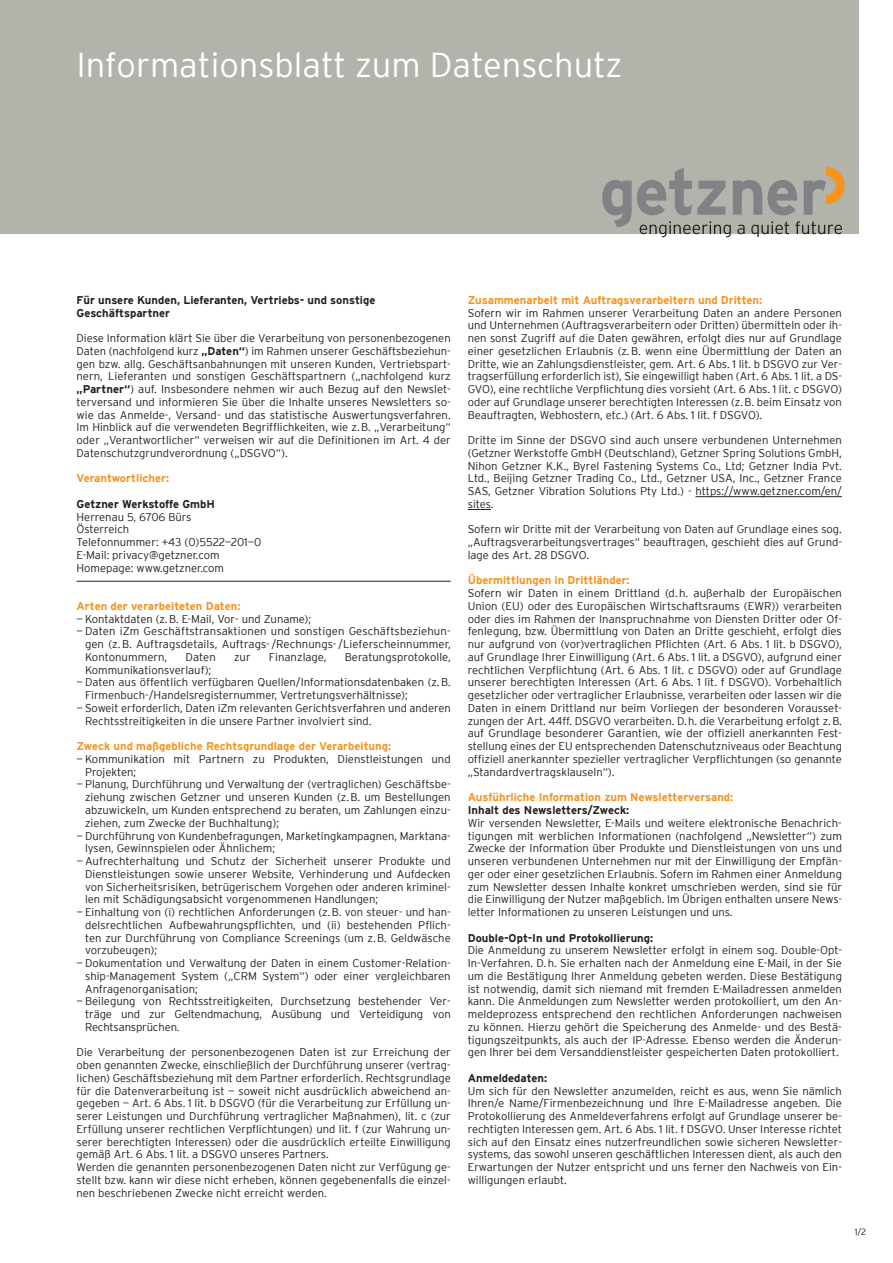
<style>
.page{position:relative;width:893px;height:1263px;background:#fff}
.page>*{position:absolute;margin:0;border:0;box-sizing:border-box;transform-origin:0 0}
.t1{font:300 34.5px "Interstate";color:#fff}
.t2{font:300 11.25px/12.8px "Interstate";color:#231f20;text-align:justify}
.t3{font:700 11.25px "Interstate";color:#f6931e}
.t4{font:700 11.25px/12.8px "Interstate";color:#231f20}
.t5{font:300 9px "Interstate";color:#231f20}
.s1{font-weight:700}
</style>
<div class="page">
<div style="left:0;top:0;width:859px;height:234px;background:#b2b3ab"></div>
<svg style="left:602px;top:167px;width:243px;height:70px"></svg>
<hr style="left:77px;top:581px;width:374px;height:1px;background:#231f20">
<hr style="left:695px;top:496px;width:147px;height:1px;background:#231f20">
<svg style="left:468px;top:509px;width:23px;height:1px"></svg>
<h1 class="t1" style="left:77px;top:47px;width:548px">Informationsblatt zum Datenschutz</h1>
<p class="t4" style="left:77px;top:294px;width:300px">Für unsere Kunden, Lieferanten, Vertriebs- und sonstige<br>Geschäftspartner</p>
<p class="t2" style="left:77px;top:332px;width:376px">Diese Information klärt Sie über die Verarbeitung von personenbezogenen Daten (nachfolgend kurz <span class="s1">„Daten“</span>) im Rahmen unserer Geschäftsbeziehun&shy;gen bzw. allg. Geschäftsanbahnungen mit unseren Kunden, Vertriebspart&shy;nern, Lieferanten und sonstigen Geschäftspartnern („nachfolgend kurz <span class="s1">„Partner“</span>) auf. Insbesondere nehmen wir auch Bezug auf den Newslet&shy;terversand und informieren Sie über die Inhalte unseres Newsletters so&shy;wie das Anmelde-, Versand- und das statistische Auswertungsverfahren.<br>Im Hinblick auf die verwendeten Begrifflichkeiten, wie z. B. „Verarbeitung“ oder „Verantwortlicher“ verweisen wir auf die Definitionen im Art. 4 der Datenschutzgrundverordnung („DSGVO“).</p>
<p class="t3" style="left:77px;top:472px;width:94px">Verantwortlicher:</p>
<p class="t4" style="left:77px;top:498px;width:140px">Getzner Werkstoffe GmbH</p>
<p class="t2" style="left:77px;top:510px;width:186px;text-align:left">Herrenau 5, 6706 Bürs<br>Österreich<br>Telefonnummer: +43 (0)5522—201—0<br>E-Mail: privacy@getzner.com<br>Homepage: www.getzner.com</p>
<p class="t3" style="left:77px;top:600px;width:165px">Arten der verarbeiteten Daten:</p>
<p class="t2" style="left:77px;top:612px;width:236px">— Kontaktdaten (z. B. E-Mail, Vor- und Zuname);</p>
<p class="t2" style="left:85px;top:625px;width:367px;text-indent:-9px">— Daten iZm Geschäftstransaktionen und sonstigen Geschäftsbe ziehun&shy;gen (z. B. Auftragsdetails, Auftrags- /Rechnungs- / Lieferscheinnummer, Konto nummern,</p>
<p class="t2" style="left:186px;top:651px;width:32px">Daten</p>
<p class="t2" style="left:234px;top:651px;width:18px">zur</p>
<p class="t2" style="left:269px;top:651px;width:59px">Finanzlage,</p>
<p class="t2" style="left:345px;top:651px;width:107px">Beratungsprotokolle,</p>
<p class="t2" style="left:85px;top:663px;width:128px">Kom muni kationsverlauf);</p>
<p class="t2" style="left:85px;top:676px;width:367px;text-indent:-9px">— Daten aus öffentlich verfügbaren Quellen/Informationsdatenbaken (z. B.<br>Firmenbuch-/Handelsregisternummer, Vertretungsverhältnisse);</p>
<p class="t2" style="left:85px;top:701px;width:367px;text-indent:-9px">— Soweit erforderlich, Daten iZm relevanten Gerichtsverfahren und anderen<br>Rechtsstreitigkeiten in die unsere Partner involviert sind.</p>
<p class="t3" style="left:77px;top:740px;width:316px">Zweck und maßgebliche Rechtsgrundlage der Verarbeitung:</p>
<p class="t2" style="left:85px;top:752px;width:367px;text-indent:-9px">— Kommunikation mit Partnern zu Produkten, Dienstleistungen und<br>Projekten;</p>
<p class="t2" style="left:85px;top:778px;width:367px;text-indent:-9px">— Planung, Durchführung und Verwaltung der (vertraglichen) Geschäftsbe&shy;ziehung zwischen Getzner und unseren Kunden (z. B. um Bestellungen abzuwickeln, um Kunden entsprechend zu beraten, um Zahlungen einzu&shy;ziehen, zum Zwecke der Buchhaltung);</p>
<p class="t2" style="left:85px;top:829px;width:367px;text-indent:-9px">— Durchführung von Kundenbefragungen, Marketingkampagnen, Marktana&shy;lysen, Gewinnspielen oder Ähnlichem;</p>
<p class="t2" style="left:85px;top:854px;width:367px;text-indent:-9px">— Aufrechterhaltung und Schutz der Sicherheit unserer Produkte und Dienstleistungen sowie unserer Website, Verhinderung und Aufdecken von Sicherheitsrisiken, betrügerischem Vorgehen oder anderen kriminel&shy;len mit Schädigungsabsicht vorgenommenen Handlungen;</p>
<p class="t2" style="left:85px;top:905px;width:367px;text-indent:-9px">— Einhaltung von (i) rechtlichen Anforderungen (z. B. von steuer- und han&shy;delsrechtlichen Aufbewahrungspflichten, und (ii) bestehenden Pflich&shy;ten zur Durchführung von Compliance Screenings (um z. B. Geldwäsche vorzubeugen);</p>
<p class="t2" style="left:85px;top:956px;width:367px;text-indent:-9px">— Dokumentation und Verwaltung der Daten in einem Customer-Relation&shy;ship-Management System („CRM System“) oder einer vergleichbaren Anfragenorganisation;</p>
<p class="t2" style="left:85px;top:995px;width:367px;text-indent:-9px">— Beilegung von Rechtsstreitigkeiten, Durchsetzung bestehender Ver&shy;träge und zur Geltendmachung, Ausübung und Verteidigung von Rechts ansprüchen.</p>
<p class="t2" style="left:77px;top:1046px;width:376px;text-align:left">Die Verarbeitung der personenbezogenen Daten ist zur Erreichung der oben genannten Zwecke, einschließlich der Durchführung unserer (vertrag&shy;lichen) Geschäftsbeziehung mit dem Partner erforderlich. Rechtsgrundlage für die Datenverarbeitung ist — soweit nicht ausdrücklich abweichend an&shy;gegeben — Art. 6 Abs. 1 lit. b DSGVO (für die Verarbeitung zur Erfüllung un&shy;serer Leistungen und Durchführung vertraglicher Maßnahmen), lit. c (zur Erfüllung unserer rechtlichen Verpflichtungen) und lit. f (zur Wahrung un&shy;serer berechtigten Interessen) oder die ausdrücklich erteilte Einwilligung gemäß Art. 6 Abs. 1 lit. a DSGVO unseres Partners.<br>Werden die genannten personenbezogenen Daten nicht zur Verfügung ge&shy;stellt bzw. kann wir diese nicht erheben, können gegebenenfalls die einzel&shy;nen beschriebenen Zwecke nicht erreicht werden.</p>
<p class="t3" style="left:468px;top:294px;width:296px">Zusammenarbeit mit Auftragsverarbeitern und Dritten:</p>
<p class="t2" style="left:468px;top:306px;width:376px">Sofern wir im Rahmen unserer Verarbeitung Daten an andere Personen und Unternehmen (Auftragsverarbeitern oder Dritten) übermitteln oder ih&shy;nen sonst Zugriff auf die Daten gewähren, erfolgt dies nur auf Grundlage einer gesetzlichen Erlaubnis (z. B. wenn eine Übermittlung der Daten an Dritte, wie an Zahlungsdienstleister, gem. Art. 6 Abs. 1 lit. b DSGVO zur Ver&shy;tragserfüllung erforderlich ist), Sie eingewilligt haben (Art. 6 Abs. 1 lit. a DS-GVO), eine rechtliche Verpflichtung dies vorsieht (Art. 6 Abs. 1 lit. c DSGVO) oder auf Grundlage unserer berechtigten Interessen (z. B. beim Einsatz von Beauftragten, Webhostern, etc.) (Art. 6 Abs. 1 lit. f DSGVO).</p>
<p class="t2" style="left:468px;top:434px;width:376px">Dritte im Sinne der DSGVO sind auch unsere verbundenen Unternehmen (Getzner Werkstoffe GmbH (Deutschland), Getzner Spring Solutions GmbH, Nihon Getzner K.K., Byrel Fastening Systems Co., Ltd; Getzner India Pvt.<br>Ltd., Beijing Getzner Trading Co., Ltd., Getzner USA, Inc., Getzner France SAS, Getzner Vibration Solutions Pty Ltd.) - https://www.getzner.com/en/ sites.</p>
<p class="t2" style="left:468px;top:523px;width:376px">Sofern wir Dritte mit der Verarbeitung von Daten auf Grundlage eines sog. „Auftragsverarbeitungsvertrages“ beauftragen, geschieht dies auf Grund&shy;lage des Art. 28 DSGVO.</p>
<p class="t3" style="left:468px;top:574px;width:163px">Übermittlungen in Drittländer:</p>
<p class="t2" style="left:468px;top:587px;width:376px">Sofern wir Daten in einem Drittland (d. h. außerhalb der Europäischen Union (EU) oder des Europäischen Wirtschaftsraums (EWR)) verarbeiten oder dies im Rahmen der Inanspruchnahme von Diensten Dritter oder Of&shy;fenlegung, bzw. Übermittlung von Daten an Dritte geschieht, erfolgt dies nur aufgrund von (vor)vertraglichen Pflichten (Art. 6 Abs. 1 lit. b DSGVO), auf Grundlage Ihrer Einwilligung (Art. 6 Abs. 1 lit. a DSGVO), aufgrund einer rechtlichen Verpflichtung (Art. 6 Abs. 1 lit. c DSGVO) oder auf Grundlage unserer berechtigten Interessen (Art. 6 Abs. 1 lit. f DSGVO). Vorbehaltlich gesetzlicher oder vertraglicher Erlaubnisse, verarbeiten oder lassen wir die Daten in einem Drittland nur beim Vorliegen der besonderen Vorausset&shy;zungen der Art. 44ff. DSGVO verarbeiten. D. h. die Verarbeitung erfolgt z. B. auf Grundlage besonderer Garantien, wie der offiziell anerkannten Fest&shy;stellung eines der EU entsprechenden Datenschutzniveaus oder Beachtung offiziell anerkannter spezieller vertraglicher Verpflichtungen (so genannte „Standardvertragsklauseln“).</p>
<p class="t3" style="left:468px;top:791px;width:267px">Ausführliche Information zum Newsletterversand:</p>
<p class="t4" style="left:468px;top:804px;width:163px">Inhalt des Newsletters/Zweck:</p>
<p class="t2" style="left:468px;top:816px;width:376px">Wir versenden Newsletter, E-Mails und weitere elektronische Benachrich&shy;tigungen mit werblichen Informationen (nachfolgend „Newsletter“) zum Zwecke der Information über Produkte und Dienstleistungen von uns und unseren verbundenen Unternehmen nur mit der Einwilligung der Empfän&shy;ger oder einer gesetzlichen Erlaubnis. Sofern im Rahmen einer Anmeldung zum Newsletter dessen Inhalte konkret umschrieben werden, sind sie für die Einwilligung der Nutzer maßgeblich. Im Übrigen enthalten unsere News&shy;letter Informationen zu unseren Leistungen und uns.</p>
<p class="t4" style="left:468px;top:931px;width:187px">Double-Opt-In und Protokollierung:</p>
<p class="t2" style="left:468px;top:944px;width:376px">Die Anmeldung zu unserem Newsletter erfolgt in einem sog. Double-Opt-In-Verfahren. D. h. Sie erhalten nach der Anmeldung eine E-Mail, in der Sie um die Bestätigung Ihrer Anmeldung gebeten werden. Diese Bestätigung ist notwendig, damit sich niemand mit fremden E-Mailadressen anmelden kann. Die Anmeldungen zum Newsletter werden protokolliert, um den An&shy;meldeprozess entsprechend den rechtlichen Anforderungen nachweisen zu können. Hierzu gehört die Speicherung des Anmelde- und des Bestä&shy;tigungszeitpunkts, als auch der IP-Adresse. Ebenso werden die Änderun&shy;gen Ihrer bei dem Versanddienstleister gespeicherten Daten protokolliert.</p>
<p class="t4" style="left:468px;top:1071px;width:81px">Anmeldedaten:</p>
<p class="t2" style="left:468px;top:1084px;width:376px">Um sich für den Newsletter anzumelden, reicht es aus, wenn Sie nämlich Ihren/e Name/Firmenbezeichnung und Ihre E-Mailadresse angeben. Die Protokollierung des Anmeldeverfahrens erfolgt auf Grundlage unserer be&shy;rechtigten Interessen gem. Art. 6 Abs. 1 lit. f DSGVO. Unser Interesse richtet sich auf den Einsatz eines nutzerfreundlichen sowie sicheren Newsletter&shy;systems, das sowohl unseren geschäftlichen Interessen dient, als auch den Erwartungen der Nutzer entspricht und uns ferner den Nachweis von Ein&shy;willigungen erlaubt.</p>
<p class="t5" style="left:855px;top:1227px;width:13px">1/2</p>
</div>
